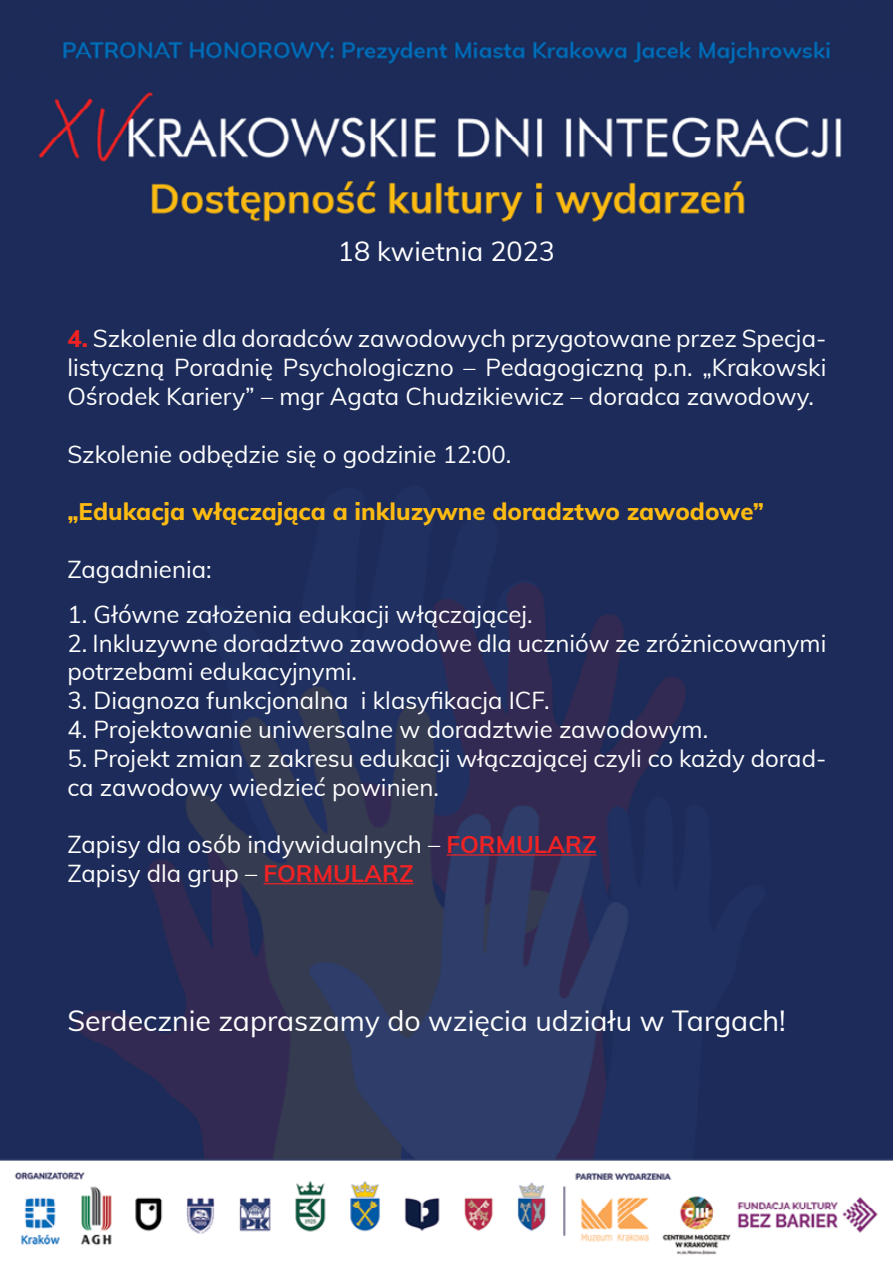
<style>
.page{position:relative;width:893px;height:1263px;background:#fff}
.page>*{position:absolute;margin:0;border:0;box-sizing:border-box;transform-origin:0 0}
.t1{font:28.5px "Muli";color:#fff}
.t2{font:27px "Muli";color:#fff}
.t3{font:24px/28.8px "Muli";color:#fff}
.t4{font:800 24px "Muli";color:#febb12}
.s1{font-weight:800;color:#f12223}
.s2{font-weight:700;color:#f12223}
</style>
<div class="page">
<img style="left:0;top:0;width:893px;height:1255px">
<hr style="left:447px;top:854px;width:150px;height:1px;background:#f12223">
<hr style="left:264px;top:883px;width:150px;height:1px;background:#f12223">
<p class="t2" style="left:338px;top:232px;width:219px">18 kwietnia 2023</p>
<p class="t3" style="left:67px;top:323px;width:760px;text-align:justify"><span class="s1">4.</span> Szkolenie dla doradców zawodowych przygotowane przez Specja&shy;listyczną Poradnię Psychologiczno – Pedagogiczną p.n. „Krakowski Ośrodek Kariery” – mgr Agata Chudzikiewicz – doradca zawodowy.</p>
<p class="t3" style="left:67px;top:438px;width:445px">Szkolenie odbędzie się o godzinie 12:00.</p>
<p class="t4" style="left:67px;top:494px;width:698px">„Edukacja włączająca a inkluzywne doradztwo zawodowe”</p>
<p class="t3" style="left:67px;top:553px;width:146px">Zagadnienia:</p>
<p class="t3" style="left:67px;top:598px;width:467px">1. Główne założenia edukacji włączającej.</p>
<p class="t3" style="left:67px;top:627px;width:760px">2. Inkluzywne doradztwo zawodowe dla uczniów ze zróżnicowanymi potrzebami edukacyjnymi.</p>
<p class="t3" style="left:67px;top:685px;width:484px">3. Diagnoza funkcjonalna i klasyfikacja ICF.</p>
<p class="t3" style="left:67px;top:714px;width:642px">4. Projektowanie uniwersalne w doradztwie zawodowym.</p>
<p class="t3" style="left:67px;top:742px;width:760px">5. Projekt zmian z zakresu edukacji włączającej czyli co każdy dorad&shy;ca zawodowy wiedzieć powinien.</p>
<p class="t3" style="left:67px;top:829px;width:531px">Zapisy dla osób indywidualnych – <span class="s2">FORMULARZ<br></span>Zapisy dla grup – <span class="s2">FORMULARZ</span></p>
<p class="t1" style="left:67px;top:1000px;width:720px">Serdecznie zapraszamy do wzięcia udziału w Targach!</p>
</div>
